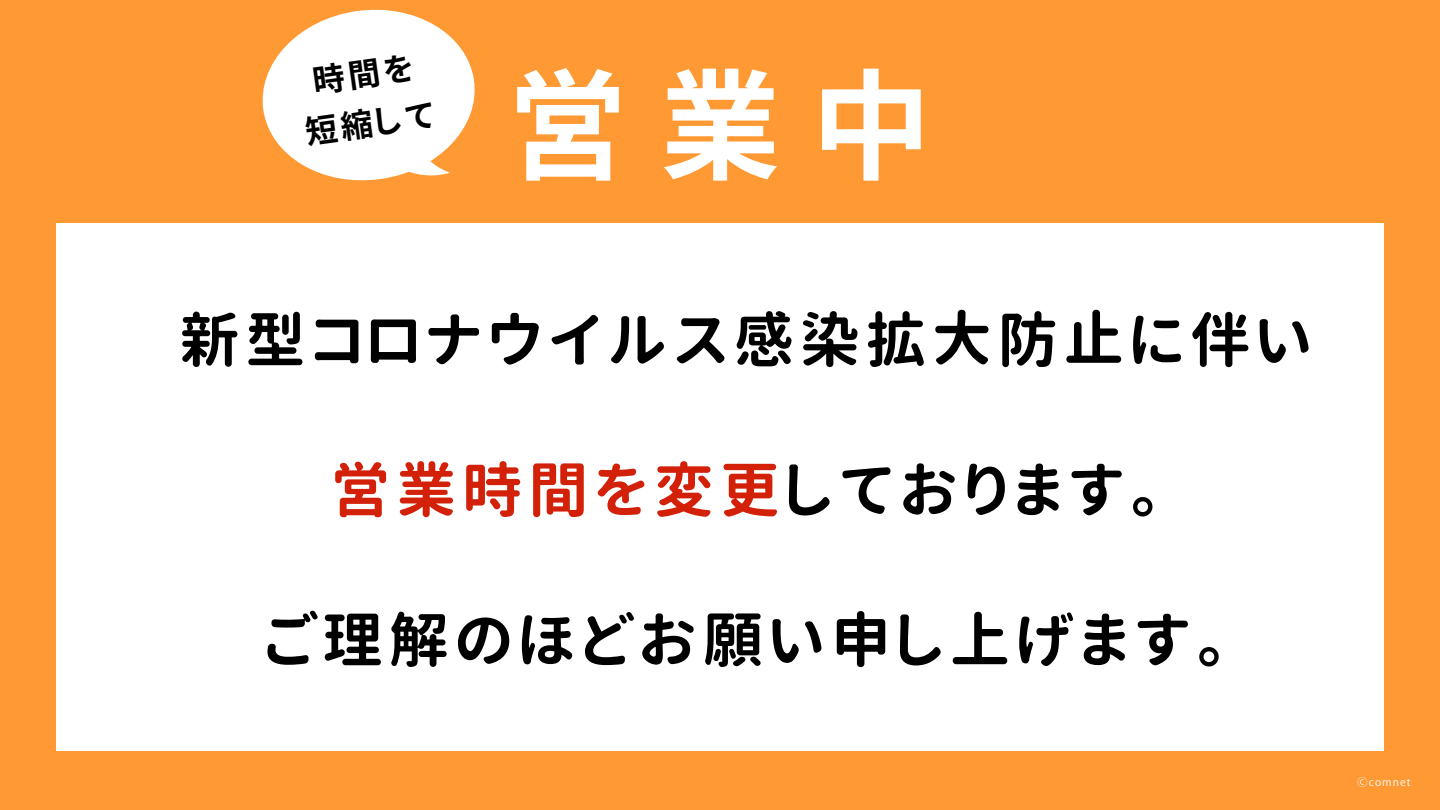
<style>
.page{position:relative;width:1440px;height:810px;background:#f93}
.page>*{position:absolute;margin:0;border:0;box-sizing:border-box;transform-origin:0 0}
.t1{font:60px "Gen Jyuu Gothic P Bold";letter-spacing:.1em;color:#000}
.t2{font:60px "Gen Jyuu Gothic P Bold";letter-spacing:.1em;color:#d32109}
.t3{font:32.25px/49.7px "Gen Shin Gothic P Bold";color:#000;text-align:center}
.t4{font:10.5px "Koz Go Pr 6 N";letter-spacing:.1em;color:#fff}
.s1{color:#000}
</style>
<div class="page">
<div style="left:56px;top:223px;width:1328px;height:528px;background:#fff"></div>
<svg style="left:517px;top:68px;width:102px;height:113px"></svg>
<svg style="left:664px;top:69px;width:113px;height:112px"></svg>
<svg style="left:822px;top:69px;width:99px;height:112px"></svg>
<svg style="left:262px;top:9px;width:213px;height:172px"></svg>
<p class="t3" style="left:295px;top:58px;width:132px;rotate:-8deg">時間を短縮して</p>
<p class="t1" style="left:180px;top:296px;width:1134px">新型コロナウイルス感染拡大防止に伴い</p>
<p class="t2" style="left:330px;top:446px;width:832px">営業時間を変更<span class="s1">しております。</span></p>
<p class="t1" style="left:264px;top:596px;width:965px">ご理解のほどお願い申し上げます。</p>
<p class="t4" style="left:1357px;top:776px;width:55px">Ⓒcomnet</p>
</div>
